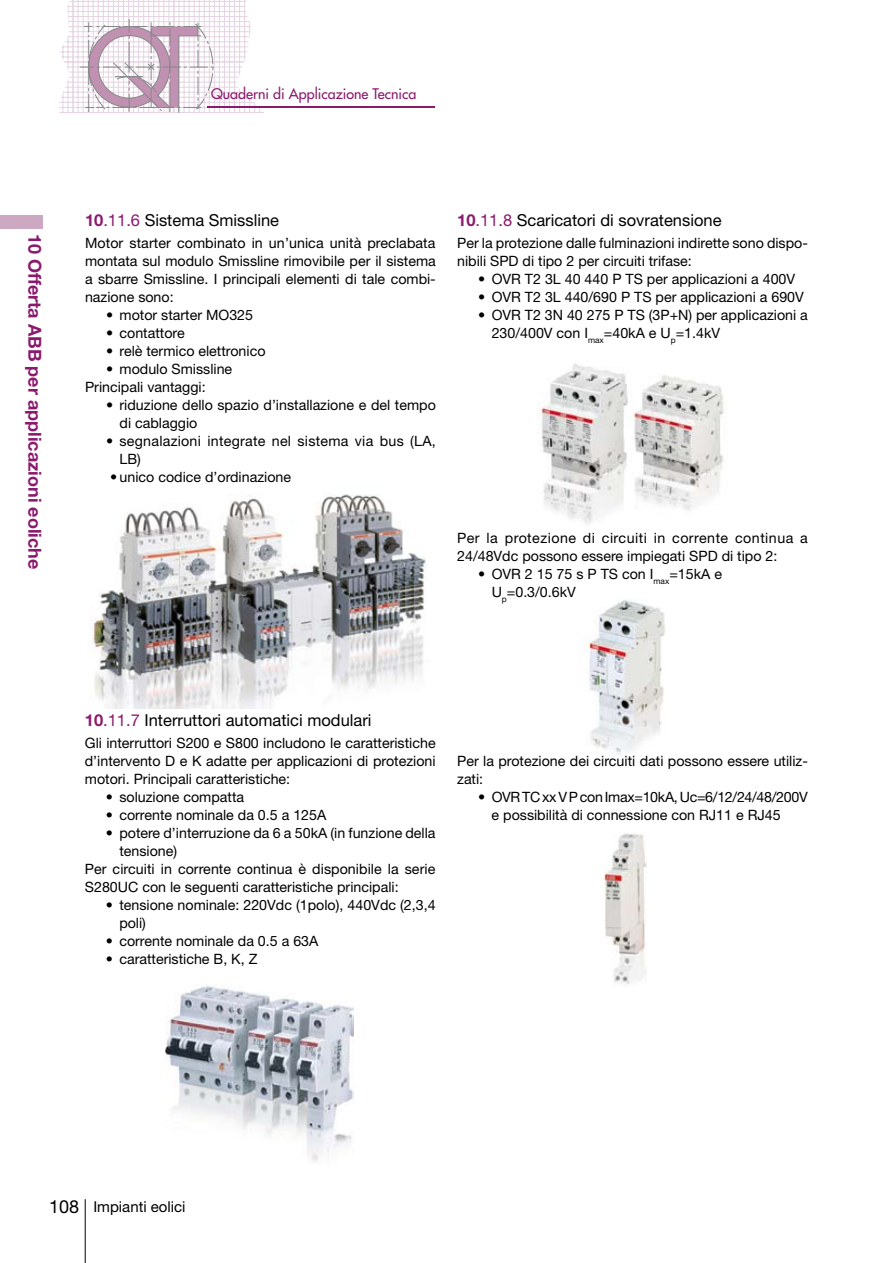
<style>
.page{position:relative;width:893px;height:1263px;background:#fff}
.page>*{position:absolute;margin:0;border:0;box-sizing:border-box;transform-origin:0 0}
.t1{font:700 18px "Helvetica Neue";color:#8a1a6e}
.t2{font:18px "Helvetica Neue";color:#000}
.t3{font:16.5px "Helvetica Neue";color:#000}
.t4{font:15px "Helvetica Neue";color:#000}
.t5{font:14.25px/18px "Helvetica Neue";color:#000}
.t6{font:14.25px/18px "Helvetica Neue";letter-spacing:.02em;color:#000}
.t7{font:14.25px "Futura";color:#8a1a6e}
.s1{font-weight:700;color:#8a1a6e}
.s2{color:#8a1a6e}
</style>
<div class="page">
<hr style="left:85px;top:1199px;width:1px;height:64px;background:#000">
<hr style="left:208px;top:106px;width:227px;height:1px;background:#8a1a6e">
<svg style="left:59px;top:0;width:212px;height:113px"></svg>
<img style="left:90px;top:494px;width:336px;height:214px">
<img style="left:586px;top:598px;width:79px;height:157px">
<img style="left:537px;top:363px;width:187px;height:161px">
<div style="left:0;top:215px;width:43px;height:13px;background:#cca8c2"></div>
<img style="left:165px;top:985px;width:188px;height:177px">
<img style="left:604px;top:833px;width:43px;height:152px">
<p class="t7" style="left:211px;top:85px;width:207px">Quaderni di Applicazione Tecnica</p>
<p class="t1" style="left:46px;top:234px;width:337px;rotate:90deg">10 Offerta ABB per applicazioni eoliche</p>
<p class="t3" style="left:85px;top:210px;width:196px"><span class="s1">10</span><span class="s2">.11.6</span> Sistema Smissline</p>
<p class="t5" style="left:85px;top:234px;width:352px;text-align:justify">Motor starter combinato in un’unica unità preclabata montata sul modulo Smissline rimovibile per il sistema a sbarre Smissline. I principali elementi di tale combi&shy;nazione sono:</p>
<p class="t5" style="left:106px;top:306px;width:149px">• motor starter MO325</p>
<p class="t5" style="left:106px;top:324px;width:80px">• contattore</p>
<p class="t5" style="left:106px;top:342px;width:161px">• relè termico elettronico</p>
<p class="t5" style="left:85px;top:360px;width:149px;text-indent:21px">• modulo Smissline<br>Principali vantaggi:</p>
<p class="t5" style="left:120px;top:396px;width:318px;text-indent:-13px">• riduzione dello spazio d’installazione e del tempo di cablaggio</p>
<p class="t6" style="left:120px;top:432px;width:318px;text-indent:-14px">• segnalazioni integrate nel sistema via bus (LA,<br>LB)</p>
<p class="t5" style="left:110px;top:468px;width:183px">• unico codice d’ordinazione</p>
<p class="t3" style="left:457px;top:210px;width:266px"><span class="s1">10</span><span class="s2">.11.8</span> Scaricatori di sovratensione</p>
<p class="t5" style="left:457px;top:234px;width:352px">Per la protezione dalle fulminazioni indirette sono dispo&shy;nibili SPD di tipo 2 per circuiti trifase:</p>
<p class="t5" style="left:478px;top:270px;width:319px">• OVR T2 3L 40 440 P TS per applicazioni a 400V</p>
<p class="t5" style="left:478px;top:288px;width:327px">• OVR T2 3L 440/690 P TS per applicazioni a 690V</p>
<p class="t5" style="left:492px;top:306px;width:318px;text-indent:-14px">• OVR T2 3N 40 275 P TS (3P+N) per applicazioni a<br>230/400V con I<sub>max</sub>=40kA e U<sub>p</sub>=1.4kV</p>
<p class="t5" style="left:457px;top:529px;width:352px">Per la protezione di circuiti in corrente continua a<br>24/48Vdc possono essere impiegati SPD di tipo 2:</p>
<p class="t5" style="left:492px;top:565px;width:232px;text-indent:-13px">• OVR 2 15 75 s P TS con I<sub>max</sub>=15kA e<br>U<sub>p</sub>=0.3/0.6kV</p>
<p class="t3" style="left:85px;top:710px;width:288px"><span class="s1">10</span><span class="s2">.11.7</span> Interruttori automatici modulari</p>
<p class="t5" style="left:85px;top:733px;width:352px;text-align:justify">Gli interruttori S200 e S800 includono le caratteristiche d’intervento D e K adatte per applicazioni di protezioni motori. Principali caratteristiche:</p>
<p class="t5" style="left:106px;top:787px;width:140px">• soluzione compatta</p>
<p class="t5" style="left:106px;top:805px;width:222px">• corrente nominale da 0.5 a 125A</p>
<p class="t5" style="left:106px;top:823px;width:331px">• potere d’interruzione da 6 a 50kA (in funzione della</p>
<p class="t5" style="left:119px;top:841px;width:59px">tensione)</p>
<p class="t5" style="left:85px;top:859px;width:352px">Per circuiti in corrente continua è disponibile la serie</p>
<p class="t5" style="left:85px;top:877px;width:315px">S280UC con le seguenti caratteristiche principali:</p>
<p class="t5" style="left:119px;top:895px;width:318px;text-indent:-14px">• tensione nominale: 220Vdc (1polo), 440Vdc (2,3,4 poli)</p>
<p class="t5" style="left:106px;top:931px;width:214px">• corrente nominale da 0.5 a 63A</p>
<p class="t5" style="left:106px;top:949px;width:153px">• caratteristiche B, K, Z</p>
<p class="t5" style="left:457px;top:752px;width:352px">Per la protezione dei circuiti dati possono essere utiliz&shy;zati:</p>
<p class="t5" style="left:492px;top:788px;width:318px;text-indent:-13px">• OVRTCxxVPconImax=10kA,Uc=6/12/24/48/200V e possibilità di connessione con RJ11 e RJ45</p>
<p class="t2" style="left:49px;top:1196px;width:32px">108</p>
<p class="t4" style="left:93px;top:1198px;width:94px">Impianti eolici</p>
</div>
